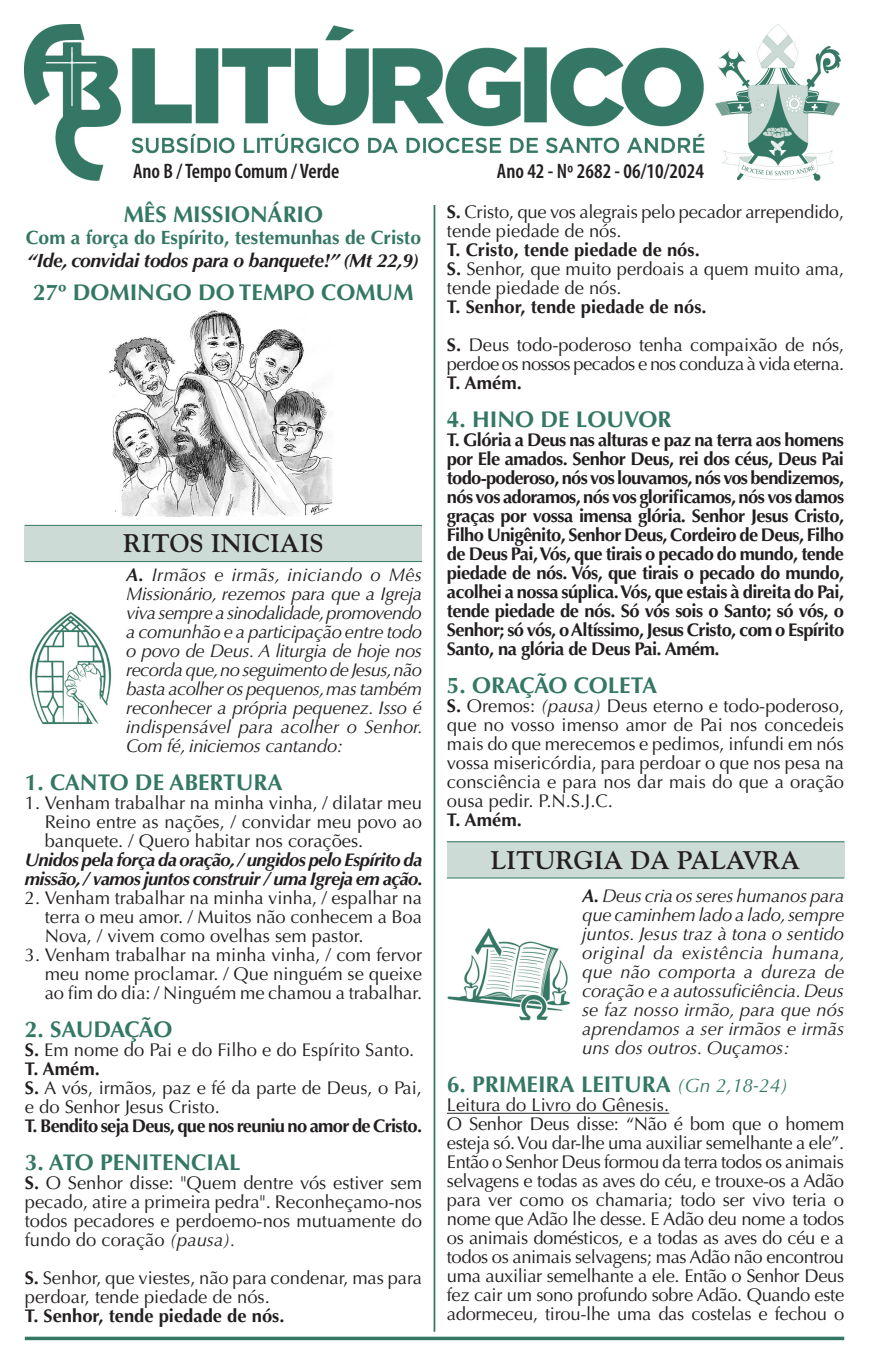
<style>
.page{position:relative;width:869px;height:1365px;background:#fff}
.page>*{position:absolute;margin:0;border:0;box-sizing:border-box;transform-origin:0 0}
.t1{font:700 25.38px "Goudy Std";color:#231f20}
.t2{font:700 22.75px "Optima LT Std";color:#337764}
.t3{font:700 22.75px "Optima LT Std";letter-spacing:-.035em;color:#337764}
.t4{font:600 condensed 21px "Myriad Pro";color:#231f20}
.t5{font:italic 700 19.25px "Optima LT Std";letter-spacing:-.02em;color:#231f20}
.t6{font:700 19.25px "Optima LT Std";color:#337764}
.t7{font:18.38px/18.9px "Optima LT Std";letter-spacing:-.01em;color:#231f20}
.t8{font:700 18.38px/18.9px "Optima LT Std";letter-spacing:-.03em;color:#231f20;text-align:justify}
.t9{font:italic 18.38px/18.9px "Optima LT Std";color:#231f20;text-align:justify}
.t10{font:italic 700 18.38px/18.9px "Optima LT Std";letter-spacing:-.03em;color:#231f20}
.t11{font:18.38px "Optima LT Std";letter-spacing:-.03em;color:#231f20}
.t12{font:700 18.38px "Optima LT Std";color:#231f20}
.s1{font-weight:700}
.s2{font-style:italic}
.s3{font-weight:400;font-style:italic;font-size:19.25px}
</style>
<div class="page">
<img style="left:25px;top:25px;width:815px;height:156px">
<hr style="left:25px;top:1336px;width:818px;height:3px;background:#337764">
<hr style="left:433px;top:205px;width:2px;height:1126px;background:#337764">
<hr style="left:446px;top:1112px;width:223px;height:1px;background:#231f20">
<div style="left:25px;top:525px;width:397px;height:36px;background:#cddbd6"></div>
<hr style="left:25px;top:525px;width:397px;height:1px;background:#337764">
<hr style="left:25px;top:561px;width:397px;height:1px;background:#337764">
<img style="left:29px;top:611px;width:83px;height:114px">
<div style="left:446px;top:841px;width:397px;height:36px;background:#cddbd6"></div>
<hr style="left:446px;top:841px;width:397px;height:1px;background:#337764">
<hr style="left:446px;top:877px;width:397px;height:1px;background:#337764">
<img style="left:447px;top:928px;width:123px;height:93px">
<img style="left:109px;top:310px;width:224px;height:206px">
<p class="t4" style="left:133px;top:158px;width:208px">Ano B / Tempo Comum / Verde</p>
<p class="t4" style="left:496px;top:158px;width:208px">Ano 42 - Nº 2682 - 06/10/2024</p>
<p class="t2" style="left:124px;top:201px;width:201px">MÊS MISSIONÁRIO</p>
<p class="t6" style="left:26px;top:227px;width:396px">Com a força do Espírito, testemunhas de Cristo</p>
<p class="t5" style="left:28px;top:249px;width:393px">“Ide, convidai todos para o banquete!” (Mt 22,9)</p>
<p class="t2" style="left:33px;top:279px;width:381px">27º DOMINGO DO TEMPO COMUM</p>
<h1 class="t1" style="left:123px;top:528px;width:202px">RITOS INICIAIS</h1>
<p class="t9" style="left:126px;top:565px;width:298px"><span class="s1">A.</span> Irmãos e irmãs, iniciando o Mês Missionário, rezemos para que a Igreja viva sempre a sinodalidade, promovendo a comunhão e a participação entre todo o povo de Deus. A liturgia de hoje nos recorda que, no seguimento de Jesus, não basta acolher os pequenos, mas também reconhecer a própria pequenez. Isso é indispensável para acolher o Senhor.<br>Com fé, iniciemos cantando:</p>
<p class="t2" style="left:25px;top:769px;width:259px">1. CANTO DE ABERTURA</p>
<p class="t7" style="left:45px;top:793px;width:378px;text-align:justify;text-indent:-20px">1. Venham trabalhar na minha vinha, / dilatar meu Reino entre as nações, / convidar meu povo ao banquete. / Quero habitar nos corações.</p>
<p class="t10" style="left:25px;top:850px;width:399px">Unidos pela força da oração, / ungidos pelo Espírito da missão, / vamos juntos construir / uma Igreja em ação.</p>
<p class="t7" style="left:45px;top:888px;width:378px;text-align:justify;text-indent:-20px">2. Venham trabalhar na minha vinha, / espalhar na terra o meu amor. / Muitos não conhecem a Boa Nova, / vivem como ovelhas sem pastor.</p>
<p class="t7" style="left:45px;top:945px;width:379px;text-align:justify;text-indent:-20px">3. Venham trabalhar na minha vinha, / com fervor meu nome proclamar. / Que ninguém se queixe ao fim do dia: / Ninguém me chamou a trabalhar.</p>
<p class="t3" style="left:25px;top:1015px;width:149px">2. SAUDAÇÃO</p>
<p class="t7" style="left:25px;top:1040px;width:398px"><span class="s1">S.</span> Em nome do Pai e do Filho e do Espírito Santo.<br><span class="s1">T. Amém.<br>S.</span> A vós, irmãos, paz e fé da parte de Deus, o Pai, e do Senhor Jesus Cristo.</p>
<p class="t8" style="left:25px;top:1116px;width:398px">T. Bendito seja Deus, que nos reuniu no amor de Cristo.</p>
<p class="t2" style="left:25px;top:1148px;width:217px">3. ATO PENITENCIAL</p>
<p class="t7" style="left:25px;top:1173px;width:398px;text-align:justify"><span class="s1">S.</span> O Senhor disse: "Quem dentre vós estiver sem pecado, atire a primeira pedra". Reconheçamo-nos todos pecadores e perdoemo-nos mutuamente do fundo do coração <span class="s2">(pausa).</span></p>
<p class="t7" style="left:25px;top:1268px;width:398px"><span class="s1">S.</span> Senhor, que viestes, não para condenar, mas para perdoar, tende piedade de nós.</p>
<p class="t12" style="left:25px;top:1304px;width:261px">T. Senhor, tende piedade de nós.</p>
<p class="t7" style="left:446px;top:203px;width:398px"><span class="s1">S.</span> Cristo, que vos alegrais pelo pecador arrependido, tende piedade de nós.</p>
<p class="t7" style="left:446px;top:241px;width:398px"><span class="s1">T. Cristo, tende piedade de nós.<br>S.</span> Senhor, que muito perdoais a quem muito ama, tende piedade de nós.</p>
<p class="t7" style="left:446px;top:288px;width:399px;line-height:38px"><span class="s1">T. Senhor, tende piedade de nós.<br>S.</span> Deus todo-poderoso tenha compaixão de nós,</p>
<p class="t11" style="left:446px;top:353px;width:398px">perdoe os nossos pecados e nos conduza à vida eterna.</p>
<p class="t8" style="left:446px;top:374px;width:76px">T. Amém.</p>
<p class="t2" style="left:446px;top:406px;width:226px">4. HINO DE LOUVOR</p>
<p class="t8" style="left:446px;top:431px;width:399px">T. Glória a Deus nas alturas e paz na terra aos homens por Ele amados. Senhor Deus, rei dos céus, Deus Pai todo-poderoso, nós vos louvamos, nós vos bendizemos, nós vos adoramos, nós vos glorificamos, nós vos damos graças por vossa imensa glória. Senhor Jesus Cristo, Filho Unigênito, Senhor Deus, Cordeiro de Deus, Filho de Deus Pai, Vós, que tirais o pecado do mundo, tende piedade de nós. Vós, que tirais o pecado do mundo, acolhei a nossa súplica. Vós, que estais à direita do Pai, tende piedade de nós. Só vós sois o Santo; só vós, o Senhor; só vós, o Altíssimo, Jesus Cristo, com o Espírito Santo, na glória de Deus Pai. Amém.</p>
<p class="t2" style="left:446px;top:672px;width:212px">5. ORAÇÃO COLETA</p>
<p class="t7" style="left:446px;top:697px;width:398px;text-align:justify"><span class="s1">S.</span> Oremos: <span class="s2">(pausa)</span> Deus eterno e todo-poderoso, que no vosso imenso amor de Pai nos concedeis mais do que merecemos e pedimos, infundi em nós vossa misericórdia, para perdoar o que nos pesa na consciência e para nos dar mais do que a oração ousa pedir. P.N.S.J.C.</p>
<p class="t8" style="left:446px;top:810px;width:76px">T. Amém.</p>
<h1 class="t1" style="left:490px;top:844px;width:311px">LITURGIA DA PALAVRA</h1>
<p class="t9" style="left:582px;top:886px;width:264px"><span class="s1">A.</span> Deus cria os seres humanos para que caminhem lado a lado, sempre juntos. Jesus traz à tona o sentido original da existência humana, que não comporta a dureza de coração e a autossuficiência. Deus se faz nosso irmão, para que nós aprendamos a ser irmãos e irmãs uns dos outros. Ouçamos:</p>
<p class="t2" style="left:446px;top:1071px;width:342px">6. PRIMEIRA LEITURA <span class="s3">(Gn 2,18-24)</span></p>
<p class="t7" style="left:446px;top:1095px;width:399px">Leitura do Livro do Gênesis.<br>O Senhor Deus disse: “Não é bom que o homem esteja só. Vou dar-lhe uma auxiliar semelhante a ele”.<br>Então o Senhor Deus formou da terra todos os animais selvagens e todas as aves do céu, e trouxe-os a Adão para ver como os chamaria; todo ser vivo teria o nome que Adão lhe desse. E Adão deu nome a todos os animais domésticos, e a todas as aves do céu e a todos os animais selvagens; mas Adão não encontrou uma auxiliar semelhante a ele. Então o Senhor Deus fez cair um sono profundo sobre Adão. Quando este adormeceu, tirou-lhe uma das costelas e fechou o</p>
</div>
